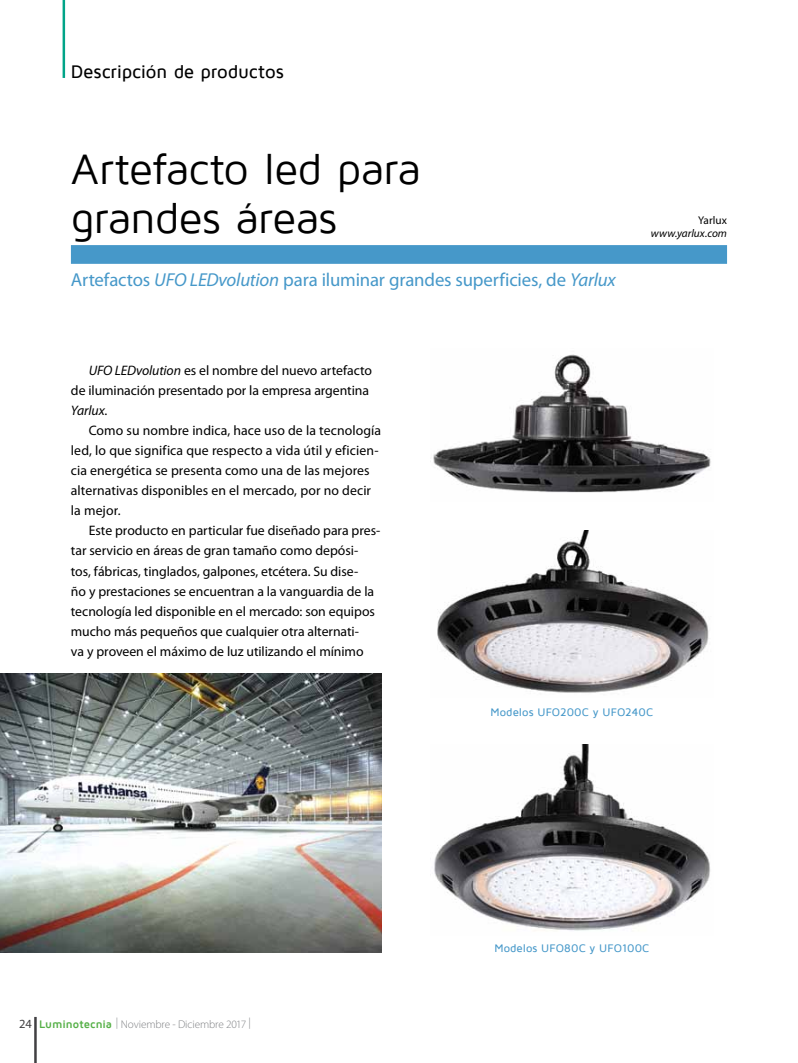
<style>
.page{position:relative;width:798px;height:1063px;background:#fff}
.page>*{position:absolute;margin:0;border:0;box-sizing:border-box;transform-origin:0 0}
.t1{font:43.75px/48.8px "Maven Pro";letter-spacing:-.02em;color:#000}
.t2{font:18.75px "Myriad Pro";letter-spacing:-.01em;color:#4698c9}
.t3{font:500 18.75px "Maven Pro";letter-spacing:-.01em;color:#000}
.t4{font:13.75px/20px "Myriad Pro";color:#000}
.t5{font:12.5px "Myriad Pro";color:#414042}
.t6{font:500 11.25px "Maven Pro";letter-spacing:.005em;color:#4698c9}
.t7{font:300 11.25px "Myriad Pro";letter-spacing:-.01em;color:#808285}
.t8{font:italic 11.25px "Myriad Pro";letter-spacing:.005em;color:#000}
.t9{font:11.25px "Myriad Pro";color:#000}
.s1{font-style:italic}
.s2{font-family:"Maven Pro";font-weight:700;color:#55b047}
</style>
<div class="page">
<hr style="left:34px;top:1017px;width:3px;height:46px;background:#414042">
<hr style="left:63px;top:0;width:2px;height:78px;background:#00a488">
<div style="left:71px;top:245px;width:655px;height:19px;background:#4698c9"></div>
<img style="left:430px;top:354px;width:281px;height:139px">
<img style="left:0;top:673px;width:381px;height:279px">
<img style="left:434px;top:744px;width:277px;height:187px">
<img style="left:437px;top:530px;width:272px;height:163px">
<h2 class="t3" style="left:71px;top:62px;width:214px">Descripción de productos</h2>
<h1 class="t1" style="left:71px;top:145px;width:351px">Artefacto led para grandes áreas</h1>
<h2 class="t2" style="left:71px;top:269px;width:546px">Artefactos <span class="s1">UFO LEDvolution</span> para iluminar grandes superficies, de <span class="s1">Yarlux</span></h2>
<p class="t4" style="left:71px;top:361px;width:302px;text-indent:18px"><span class="s1">UFO LEDvolution</span> es el nombre del nuevo artefacto de iluminación presentado por la empresa argentina<br><span class="s1">Yarlux</span>.</p>
<p class="t4" style="left:71px;top:421px;width:311px;text-indent:18px">Como su nombre indica, hace uso de la tecnología led, lo que significa que respecto a vida útil y eficien&shy;cia energética se presenta como una de las mejores alternativas disponibles en el mercado, por no decir la mejor.</p>
<p class="t4" style="left:71px;top:521px;width:311px;text-indent:18px">Este producto en particular fue diseñado para pres&shy;tar servicio en áreas de gran tamaño como depósi&shy;tos, fábricas, tinglados, galpones, etcétera. Su dise-<br>ño y prestaciones se encuentran a la vanguardia de la tecnología led disponible en el mercado: son equipos mucho más pequeños que cualquier otra alternati-<br>va y proveen el máximo de luz utilizando el mínimo</p>
<p class="t9" style="left:697px;top:214px;width:30px">Yarlux</p>
<p class="t8" style="left:650px;top:228px;width:78px">www.yarlux.com</p>
<p class="t6" style="left:490px;top:706px;width:164px">Modelos UFO200C y UFO240C</p>
<p class="t5" style="left:19px;top:1017px;width:14px">24</p>
<p class="t7" style="left:248px;top:1016px;width:4px">|</p>
<p class="t7" style="left:39px;top:1018px;width:209px"><span class="s2">Luminotecnia</span> | Noviembre - Diciembre 2017</p>
<p class="t6" style="left:494px;top:943px;width:156px">Modelos UFO80C y UFO100C</p>
</div>
